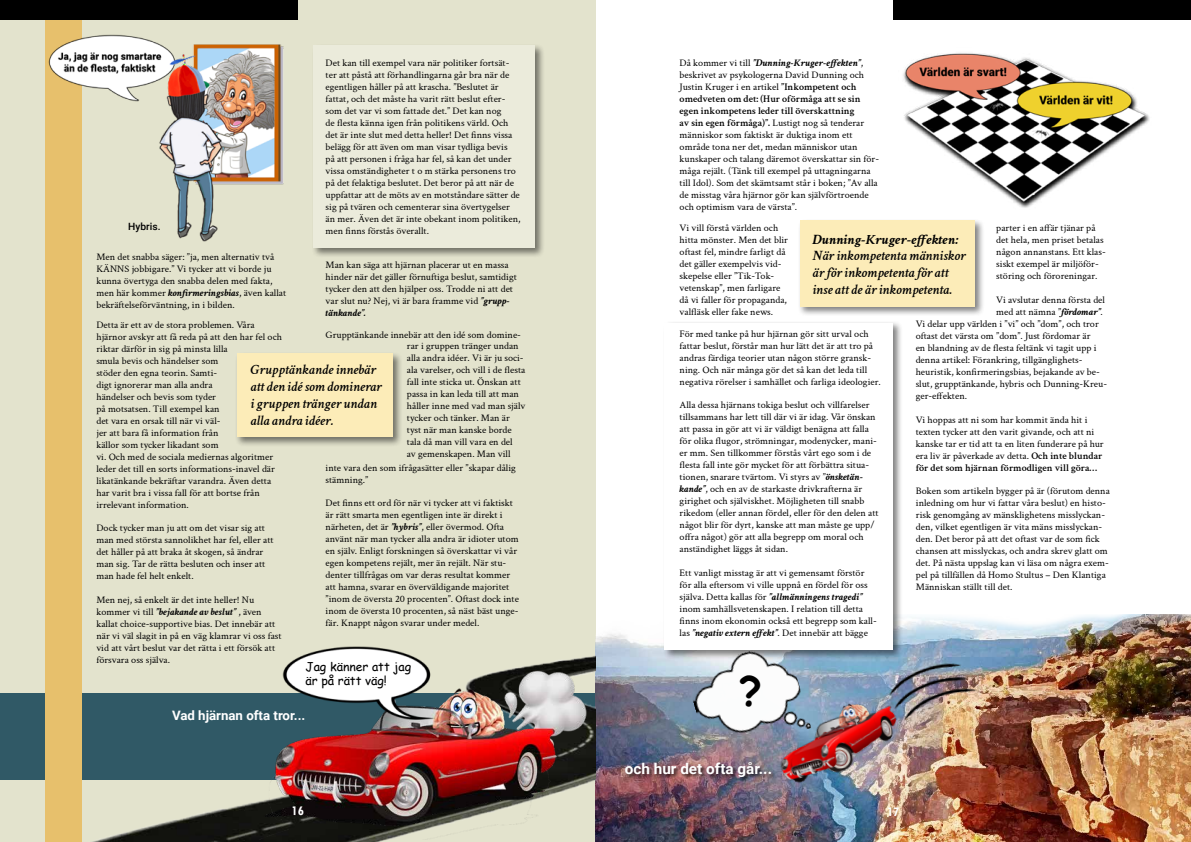
<style>
.page{position:relative;width:1191px;height:842px;background:#fff}
.page>*{position:absolute;margin:0;border:0;box-sizing:border-box;transform-origin:0 0}
.t1{font:700 15px "Roboto";color:#fff}
.t2{font:italic 600 14px/16.8px "Crimson Text";color:#000}
.t3{font:italic 700 14px "Crimson Text";color:#000}
.t4{font:700 condensed 14px "Tw Cen";color:#fff}
.t5{font:700 13px "Roboto";color:#fff}
.t6{font:12px/14.4px "Comic Sans MS";color:#000}
.t7{font:10px/12px "Crimson Text";color:#000}
.t8{font:500 10px "Roboto";color:#000}
.s1{font-weight:700;font-style:italic}
.s2{font-weight:600}
</style>
<div class="page">
<div style="left:0;top:0;width:595px;height:842px;background:#e3e3cd"></div>
<div style="left:893px;top:0;width:298px;height:20px;background:#000"></div>
<div style="left:45px;top:0;width:36px;height:842px;background:#e7c06c"></div>
<div style="left:0;top:0;width:298px;height:20px;background:#000"></div>
<div style="left:311px;top:44px;width:234px;height:214px;background:#000;opacity:.5"></div>
<div style="left:313px;top:46px;width:222px;height:202px;background:#ebebdb"></div>
<img style="left:595px;top:614px;width:596px;height:228px">
<div style="left:662px;top:321px;width:241px;height:339px;background:#000;opacity:.5"></div>
<div style="left:664px;top:323px;width:229px;height:327px;background:#fff"></div>
<div style="left:235px;top:352px;width:168px;height:95px;background:#000;opacity:.5"></div>
<div style="left:237px;top:354px;width:156px;height:83px;background:#fcecb8"></div>
<div style="left:798px;top:218px;width:187px;height:99px;background:#000;opacity:.5"></div>
<div style="left:800px;top:220px;width:174px;height:87px;background:#fcecb8"></div>
<img style="left:3px;top:639px;width:382px;height:203px">
<img style="left:903px;top:53px;width:247px;height:155px">
<img style="left:259px;top:646px;width:340px;height:194px">
<img style="left:282px;top:646px;width:152px;height:74px">
<img style="left:756px;top:645px;width:245px;height:158px">
<img style="left:684px;top:645px;width:127px;height:112px">
<div style="left:624px;top:762px;width:151px;height:20px;background:#000;opacity:.75"></div>
<img style="left:48px;top:29px;width:236px;height:217px">
<svg style="left:739px;top:675px;width:24px;height:33px"></svg>
<p class="t8" style="left:128px;top:219px;width:34px">Hybris.</p>
<p class="t7" style="left:96px;top:251px;width:191px">Men det snabba säger: ”ja, men alternativ två KÄNNS jobbigare.” Vi tycker att vi borde ju kunna övertyga den snabba delen med fakta, men här kommer <span class="s1">konfirmeringsbias</span>, även kallat bekräftelseförväntning, in i bilden.</p>
<p class="t7" style="left:325px;top:56px;width:196px">Det kan till exempel vara när politiker fortsät&shy;ter att påstå att förhandlingarna går bra när de egentligen håller på att krascha. ”Beslutet är fattat, och det måste ha varit rätt beslut efter&shy;som det var vi som fattade det.” Det kan nog<br>de flesta känna igen från politikens värld. Och det är inte slut med detta heller! Det finns vissa belägg för att även om man visar tydliga bevis<br>på att personen i fråga har fel, så kan det under vissa omständigheter t o m stärka personens tro på det felaktiga beslutet. Det beror på att när de uppfattar att de möts av en motståndare sätter de sig på tvären och cementerar sina övertygelser än mer. Även det är inte obekant inom politiken, men finns förstås överallt.</p>
<p class="t7" style="left:325px;top:258px;width:193px">Man kan säga att hjärnan placerar ut en massa hinder när det gäller förnuftiga beslut, samtidigt tycker den att den hjälper oss. Trodde ni att det var slut nu? Nej, vi är bara framme vid <span class="s1">”grupp&shy;tänkande”.</span></p>
<p class="t7" style="left:96px;top:319px;width:187px">Detta är ett av de stora problemen. Våra hjärnor avskyr att få reda på att den har fel och riktar därför in sig på minsta lilla<br>smula bevis och händelser som<br>stöder den egna teorin. Samti-<br>digt ignorerar man alla andra<br>händelser och bevis som tyder<br>på motsatsen. Till exempel kan<br>det vara en orsak till när vi väl-<br>jer att bara få information från<br>källor som tycker likadant som<br>vi. Och med de sociala mediernas algoritmer leder det till en sorts informations-inavel där likatänkande bekräftar varandra. Även detta har varit bra i vissa fall för att bortse från irrelevant information.</p>
<p class="t7" style="left:325px;top:329px;width:197px">Grupptänkande innebär att den idé som domine-</p>
<p class="t7" style="left:407px;top:340px;width:120px">rar i gruppen tränger undan alla andra idéer. Vi är ju soci&shy;ala varelser, och vill i de flesta fall inte sticka ut. Önskan att passa in kan leda till att man håller inne med vad man själv tycker och tänker. Man är tyst när man kanske borde tala då man vill vara en del<br>av gemenskapen. Man vill</p>
<h2 class="t2" style="left:250px;top:360px;width:133px">Grupptänkande innebär att den idé som dominerar i gruppen tränger undan alla andra idéer.</h2>
<p class="t7" style="left:325px;top:461px;width:192px">inte vara den som ifrågasätter eller ”skapar dålig stämning.”</p>
<p class="t7" style="left:325px;top:496px;width:195px">Det finns ett ord för när vi tycker att vi faktiskt är rätt smarta men egentligen inte är direkt i närheten, det är <span class="s1">”hybris”</span>, eller övermod. Ofta använt när man tycker alla andra är idioter utom en själv. Enligt forskningen så överskattar vi vår egen kompetens rejält, mer än rejält. När stu&shy;denter tillfrågas om var deras resultat kommer att hamna, svarar en överväldigande majoritet ”inom de översta 20 procenten”. Oftast dock inte inom de översta 10 procenten, så näst bäst unge&shy;fär. Knappt någon svarar under medel.</p>
<p class="t7" style="left:96px;top:521px;width:179px">Dock tycker man ju att om det visar sig att man med största sannolikhet har fel, eller att det håller på att braka åt skogen, så ändrar man sig. Tar de rätta besluten och inser att man hade fel helt enkelt.</p>
<p class="t7" style="left:96px;top:593px;width:187px">Men nej, så enkelt är det inte heller! Nu kommer vi till <span class="s1">”bejakande av beslut”</span> , även kallat choice-supportive bias. Det innebär att när vi väl slagit in på en väg klamrar vi oss fast vid att vårt beslut var det rätta i ett försök att försvara oss själva.</p>
<p class="t6" style="left:305px;top:659px;width:107px">Jag känner att jag är på rätt väg!</p>
<h3 class="t5" style="left:172px;top:706px;width:135px">Vad hjärnan ofta tror...</h3>
<h2 class="t4" style="left:292px;top:802px;width:14px">16</h2>
<p class="t7" style="left:679px;top:56px;width:201px">Då kommer vi till <span class="s1">”Dunning-Kruger-effekten”</span>, beskrivet av psykologerna David Dunning och Justin Kruger i en artikel <span class="s2">”Inkompetent och omedveten om det: (Hur oförmåga att se sin egen inkompetens leder till överskattning<br>av sin egen förmåga)”.</span> Lustigt nog så tenderar människor som faktiskt är duktiga inom ett område tona ner det, medan människor utan kunskaper och talang däremot överskattar sin för&shy;måga rejält. (Tänk till exempel på uttagningarna till Idol). Som det skämtsamt står i boken; ”Av alla de misstag våra hjärnor gör kan självförtroende och optimism vara de värsta”.</p>
<p class="t7" style="left:996px;top:221px;width:111px">parter i en affär tjänar på det hela, men priset betalas någon annanstans. Ett klas&shy;siskt exempel är miljöför&shy;störing och föroreningar.</p>
<p class="t7" style="left:996px;top:293px;width:110px">Vi avslutar denna första del med att nämna ”<span class="s1">fördomar”</span>.</p>
<p class="t7" style="left:679px;top:221px;width:110px">Vi vill förstå världen och hitta mönster. Men det blir oftast fel, mindre farligt då det gäller exempelvis vid&shy;skepelse eller ”Tik-Tok&shy;vetenskap”, men farligare då vi faller för propaganda, valfläsk eller fake news.</p>
<h2 class="t3" style="left:812px;top:229px;width:147px">Dunning-Kruger-effekten:</h2>
<h2 class="t2" style="left:812px;top:246px;width:155px">När inkompetenta människor är för inkompetenta för att inse att de är inkompetenta.</h2>
<p class="t7" style="left:679px;top:327px;width:203px">För med tanke på hur hjärnan gör sitt urval och fattar beslut, förstår man hur lätt det är att tro på andras färdiga teorier utan någon större gransk&shy;ning. Och när många gör det så kan det leda till negativa rörelser i samhället och farliga ideologier.</p>
<p class="t7" style="left:915px;top:318px;width:193px">Vi delar upp världen i ”vi” och ”dom”, och tror oftast det värsta om ”dom”. Just fördomar är<br>en blandning av de flesta feltänk vi tagit upp i denna artikel: Förankring, tillgänglighets&shy;heuristik, konfirmeringsbias, bejakande av be&shy;slut, grupptänkande, hybris och Dunning-Kreu&shy;ger-effekten.</p>
<p class="t7" style="left:915px;top:414px;width:189px">Vi hoppas att ni som har kommit ända hit i texten tycker att den varit givande, och att ni kanske tar er tid att ta en liten funderare på hur era liv är påverkade av detta. <span class="s2">Och inte blundar för det som hjärnan förmodligen vill göra…</span></p>
<p class="t7" style="left:679px;top:399px;width:201px">Alla dessa hjärnans tokiga beslut och villfarelser tillsammans har lett till där vi är idag. Vår önskan att passa in gör att vi är väldigt benägna att falla för olika flugor, strömningar, modenycker, mani&shy;er mm. Sen tillkommer förstås vårt ego som i de flesta fall inte gör mycket för att förbättra situa&shy;tionen, snarare tvärtom. Vi styrs av ”<span class="s1">önsketän&shy;kande”</span>, och en av de starkaste drivkrafterna är girighet och själviskhet. Möjligheten till snabb rikedom (eller annan fördel, eller för den delen att något blir för dyrt, kanske att man måste ge upp/ offra något) gör att alla begrepp om moral och anständighet läggs åt sidan.</p>
<p class="t7" style="left:679px;top:567px;width:199px">Ett vanligt misstag är att vi gemensamt förstör för alla eftersom vi ville uppnå en fördel för oss själva. Detta kallas för <span class="s1">”allmänningens tragedi” </span>inom samhällsvetenskapen. I relation till detta finns inom ekonomin också ett begrepp som kal - las <span class="s1">”negativ extern effekt”</span>. Det innebär att bägge</p>
<p class="t7" style="left:916px;top:484px;width:195px">Boken som artikeln bygger på är (förutom denna inledning om hur vi fattar våra beslut) en histo&shy;risk genomgång av mänsklighetens misslyckan&shy;den, vilket egentligen är vita mäns misslyckan&shy;den. Det beror på att det oftast var de som fick chansen att misslyckas, och andra skrev glatt om det. På nästa uppslag kan vi läsa om några exem&shy;pel på tillfällen då Homo Stultus – Den Klantiga Människan ställt till det.</p>
<h1 class="t1" style="left:625px;top:758px;width:149px">och hur det ofta går...</h1>
<h2 class="t4" style="left:887px;top:803px;width:14px">17</h2>
</div>
